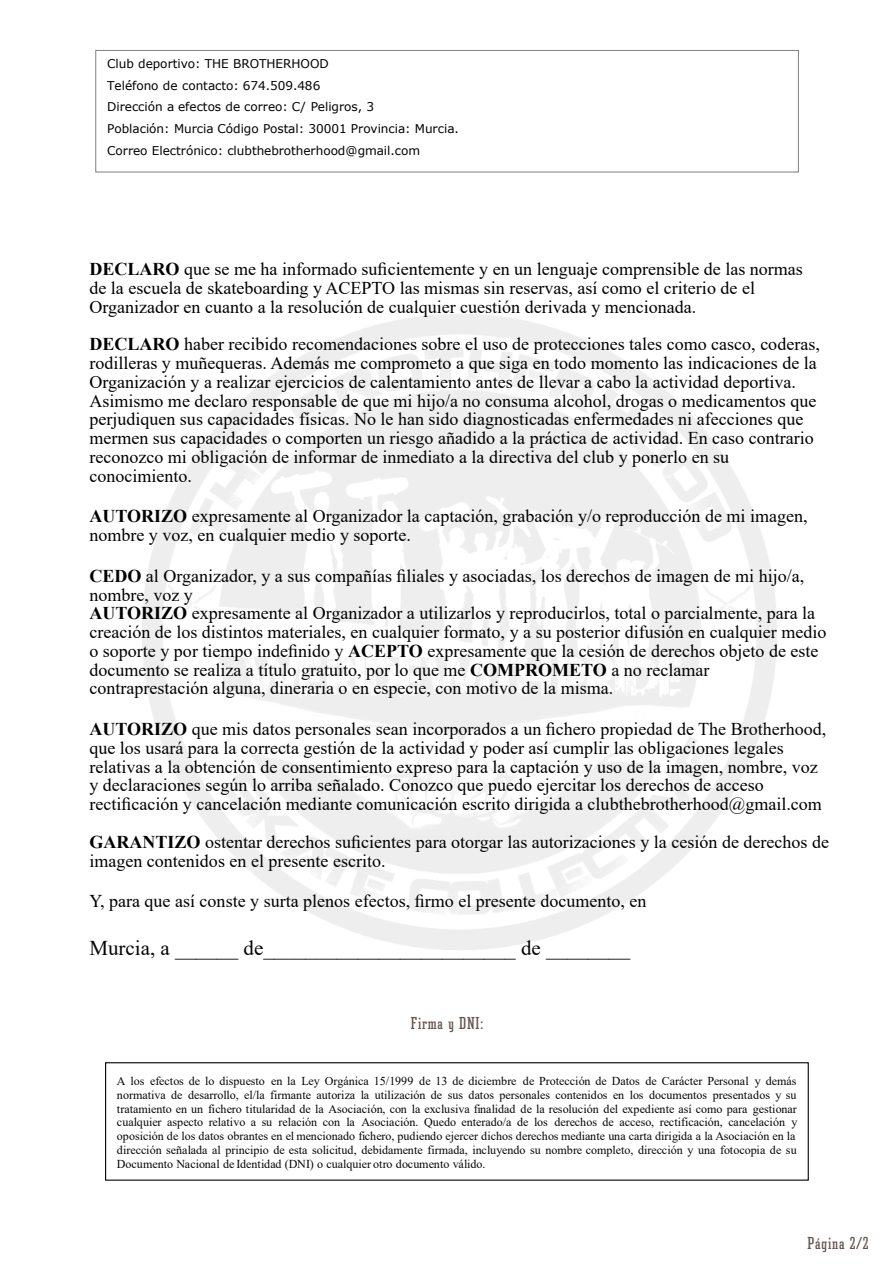
<style>
.page{position:relative;width:894px;height:1264px;background:#fff}
.page>*{position:absolute;margin:0;border:0;box-sizing:border-box;transform-origin:0 0}
.t1{font:21px "Times New Roman";color:#070504}
.t2{font:18px/18.8px "Times New Roman";color:#000}
.t3{font:16.5px "Constructa";letter-spacing:.05em;color:#67534f}
.t4{font:12px/13.8px "Times New Roman";color:#070504}
.t5{font:12px/21.9px "Verdana";letter-spacing:-.005em;color:#000}
.s1{font-weight:700}
.s2{color:#070504}
</style>
<div class="page">
<div style="left:39px;top:151px;width:841px;height:961px;background:#fff;opacity:.94"></div>
<div style="left:105px;top:1062px;width:703px;height:118px;background:#fff;border:1px solid #070504"></div>
<div style="left:95px;top:50px;width:703px;height:122px;background:#fff;border:1px solid #808080"></div>
<p class="t5" style="left:107px;top:54px;width:223px">Club deportivo: THE BROTHERHOOD<br>Teléfono de contacto: 674.509.486</p>
<p class="t5" style="left:107px;top:97px;width:353px">Dirección a efectos de correo: C/ Peligros, 3<br>Población: Murcia Código Postal: 30001 Provincia: Murcia.<br>Correo Electrónico: clubthebrotherhood@gmail.com</p>
<p class="t2" style="left:89px;top:261px;width:714px"><span class="s1">DECLARO</span> que se me ha informado suficientemente y en un lenguaje comprensible de las normas de la escuela de skateboarding y ACEPTO las mismas sin reservas, así como el criterio de el<br>Organizador en cuanto a la resolución de cualquier cuestión derivada y mencionada.</p>
<p class="t2" style="left:89px;top:336px;width:731px"><span class="s1">DECLARO</span> haber recibido recomendaciones sobre el uso de protecciones tales como casco, coderas, rodilleras y muñequeras. Además me comprometo a que siga en todo momento las indicaciones de la Organización y a realizar ejercicios de calentamiento antes de llevar a cabo la actividad deportiva.<br>Asimismo me declaro responsable de que mi hĳo/a no consuma alcohol, drogas o medicamentos que perjudiquen sus capacidades físicas. No le han sido diagnosticadas enfermedades ni afecciones que mermen sus capacidades o comporten un riesgo añadido a la práctica de actividad. En caso contrario reconozco mi obligación de informar de inmediato a la directiva del club y ponerlo en su conocimiento.</p>
<p class="t2" style="left:89px;top:508px;width:719px"><span class="s1">AUTORIZO</span> expresamente al Organizador la captación, grabación y/o reproducción de mi imagen, nombre y voz, en cualquier medio y soporte.</p>
<p class="t2" style="left:89px;top:568px;width:738px"><span class="s1">CEDO</span> al Organizador, y a sus compañías filiales y asociadas, los derechos de imagen de mi hĳo/a, nombre, voz y<br><span class="s1">AUTORIZO</span> expresamente al Organizador a utilizarlos y reproducirlos, total o parcialmente, para la creación de los distintos materiales, en cualquier formato, y a su posterior difusión en cualquier medio o soporte y por tiempo indefinido y <span class="s1">ACEPTO</span> expresamente que la cesión de derechos objeto de este documento se realiza a título gratuito, por lo que me <span class="s1">COMPROMETO</span> a no reclamar contraprestación alguna, dineraria o en especie, con motivo de la misma.</p>
<p class="t2" style="left:89px;top:721px;width:738px"><span class="s1">AUTORIZO</span> que mis datos personales sean incorporados a un fichero propiedad de <span class="s2">The Brotherhood</span>, que los usará para la correcta gestión de la actividad y poder así cumplir las obligaciones legales relativas a la obtención de consentimiento expreso para la captación y uso de la imagen, nombre, voz y declaraciones según lo arriba señalado. Conozco que puedo ejercitar los derechos de acceso rectificación y cancelación mediante comunicación escrito dirigida a clubthebrotherhood@gmail.com</p>
<p class="t2" style="left:89px;top:834px;width:740px"><span class="s1">GARANTIZO</span> ostentar derechos suficientes para otorgar las autorizaciones y la cesión de derechos de imagen contenidos en el presente escrito.</p>
<p class="t2" style="left:89px;top:893px;width:558px">Y, para que así conste y surta plenos efectos, firmo el presente documento, en</p>
<p class="t1" style="left:89px;top:940px;width:542px">Murcia, a ______ de________________________ de ________</p>
<p class="t3" style="left:410px;top:1016px;width:74px">Firma y DNI:</p>
<p class="t4" style="left:117px;top:1074px;width:681px">A los efectos de lo dispuesto en la Ley Orgánica 15/1999 de 13 de diciembre de Protección de Datos de Carácter Personal y demás normativa de desarrollo, el/la firmante autoriza la utilización de sus datos personales contenidos en los documentos presentados y su tratamiento en un fichero titularidad de la Asociación, con la exclusiva finalidad de la resolución del expediente así como para gestionar cualquier aspecto relativo a su relación con la Asociación. Quedo enterado/a de los derechos de acceso, rectificación, cancelación y oposición de los datos obrantes en el mencionado fichero, pudiendo ejercer dichos derechos mediante una carta dirigida a la Asociación en la dirección señalada al principio de esta solicitud, debidamente firmada, incluyendo su nombre completo, dirección y una fotocopia de su Documento Nacional de Identidad (DNI) o cualquier otro documento válido.</p>
<p class="t3" style="left:807px;top:1236px;width:62px">Página 2/2</p>
</div>
